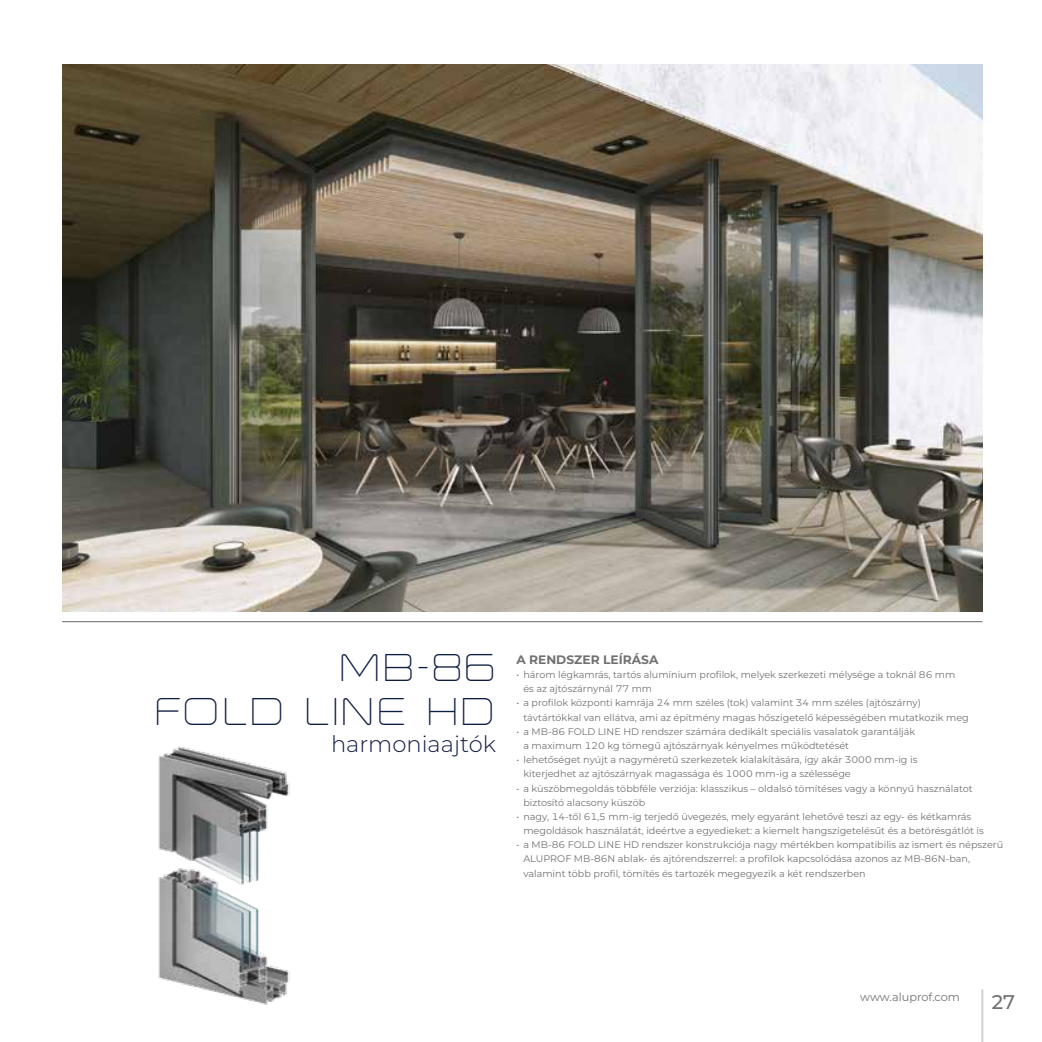
<style>
.page{position:relative;width:1042px;height:1042px;background:#fff}
.page>*{position:absolute;margin:0;border:0;box-sizing:border-box;transform-origin:0 0}
.t1{font:300 36.93px/44.3px "Ronduit Capitals";color:#101f44;text-align:right}
.t2{font:300 22.75px "Aluprof Sans";color:#101f44}
.t3{font:500 19.78px "Aluprof Sans";color:#707172}
.t4{font:700 12.25px "Aluprof Sans";color:#707172}
.t5{font:11.38px "Aluprof Sans";color:#707172}
.t6{font:9.62px/14.2px "Aluprof Sans";color:#707172}
</style>
<div class="page">
<hr style="left:981px;top:989px;width:2px;height:53px;background:#d0d1d2">
<img style="left:158px;top:746px;width:132px;height:259px">
<hr style="left:62px;top:621px;width:920px;height:1px;background:#707172">
<img style="left:62px;top:64px;width:920px;height:547px">
<h1 class="t1" style="left:154px;top:644px;width:344px">MB-86<br>FOLD LINE HD</h1>
<h2 class="t2" style="left:331px;top:728px;width:167px">harmoniaajtók</h2>
<p class="t4" style="left:516px;top:651px;width:144px">A RENDSZER LEÍRÁSA</p>
<p class="t6" style="left:523px;top:667px;width:433px;text-indent:-7px">• három légkamrás, tartós alumínium profilok, melyek szerkezeti mélysége a toknál 86 mm és az ajtószárnynál 77 mm</p>
<p class="t6" style="left:523px;top:696px;width:447px;text-indent:-7px">• a profilok központi kamrája 24 mm széles (tok) valamint 34 mm széles (ajtószárny) távtártókkal van ellátva, ami az építmény magas hőszigetelő képességében mutatkozik meg</p>
<p class="t6" style="left:523px;top:724px;width:393px;text-indent:-7px">• a MB-86 FOLD LINE HD rendszer számára dedikált speciális vasalatok garantálják a maximum 120 kg tömegű ajtószárnyak kényelmes működtetését</p>
<p class="t6" style="left:523px;top:752px;width:395px;text-indent:-7px">• lehetőséget nyújt a nagyméretű szerkezetek kialakítására, így akár 3000 mm-ig is kiterjedhet az ajtószárnyak magassága és 1000 mm-ig a szélessége</p>
<p class="t6" style="left:523px;top:781px;width:451px;text-indent:-7px">• a küszöbmegoldás többféle verziója: klasszikus – oldalsó tömítéses vagy a könnyű használatot biztosító alacsony küszöb</p>
<p class="t6" style="left:523px;top:809px;width:462px;text-indent:-7px">• nagy, 14-től 61,5 mm-ig terjedő üvegezés, mely egyaránt lehetővé teszi az egy- és kétkamrás megoldások használatát, ideértve a egyedieket: a kiemelt hangszigetelésűt és a betörésgátlót is</p>
<p class="t6" style="left:523px;top:837px;width:481px;text-indent:-7px">• a MB-86 FOLD LINE HD rendszer konstrukciója nagy mértékben kompatibilis az ismert és népszerű<br>ALUPROF MB-86N ablak- és ajtórendszerrel: a profilok kapcsolódása azonos az MB-86N-ban, valamint több profil, tömítés és tartozék megegyezik a két rendszerben</p>
<p class="t5" style="left:860px;top:988px;width:101px">www.aluprof.com</p>
<h3 class="t3" style="left:992px;top:988px;width:25px">27</h3>
</div>
